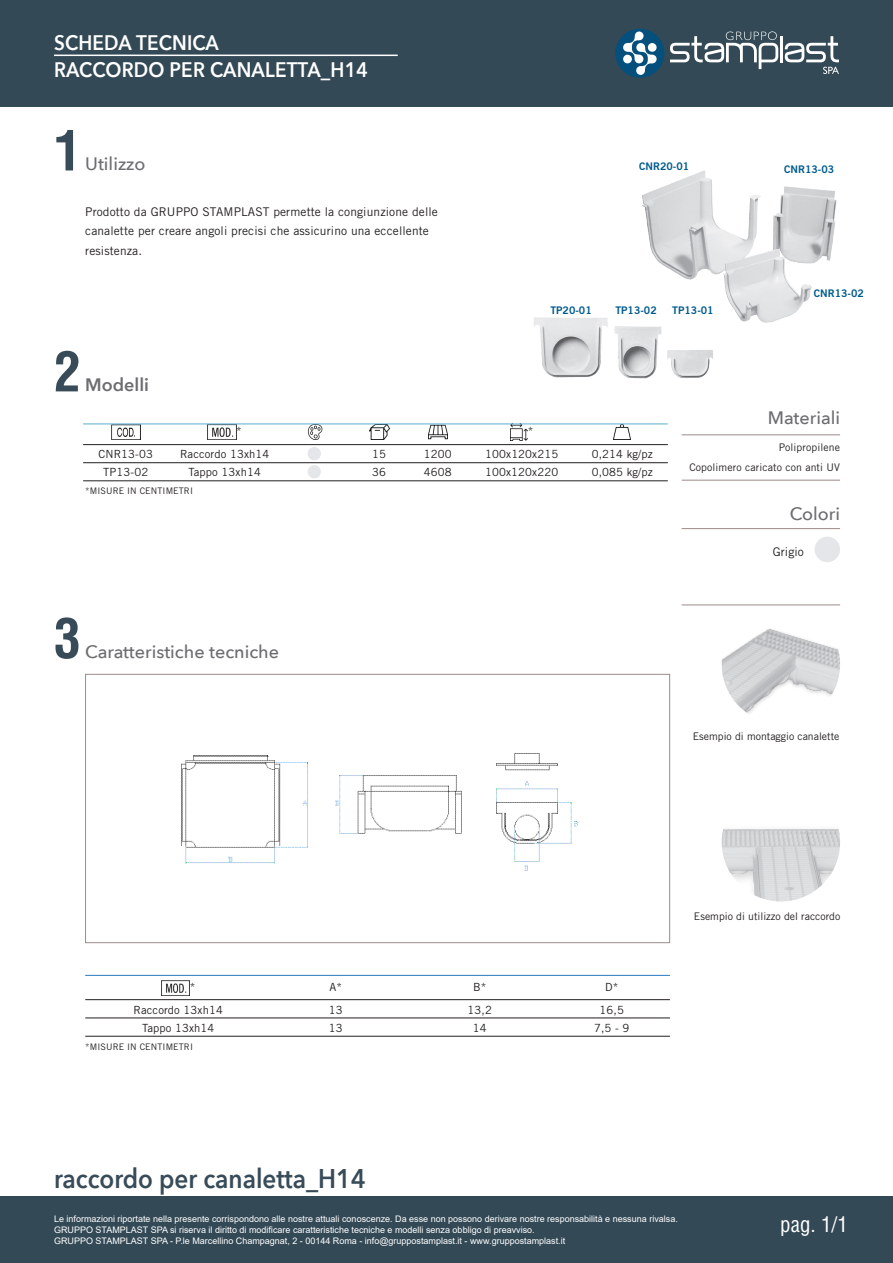
<style>
.page{position:relative;width:893px;height:1263px;background:#fff}
.page>*{position:absolute;margin:0;border:0;box-sizing:border-box;transform-origin:0 0}
.t1{font:700 condensed 54px "Helvetica CE";color:#384b59}
.t2{font:600 27px "Avenir Next";color:#384b59;scale:.9 1}
.t3{font:600 21px "Avenir Next";letter-spacing:.01em;color:#fff;scale:.9 1}
.t4{font:condensed 21px "Helvetica";color:#fff}
.t5{font:500 18px "Avenir Next";color:#6c6d70}
.t6{font:600 18px "Avenir Next";color:#6c6d70}
.Contenuto_Catalogo{font:12px/19.5px "Trade Gothic LT Std";letter-spacing:.01em;color:#231f20}
.Contenuto_Catalogo-2{font:11.25px "Trade Gothic LT Std";letter-spacing:.01em;color:#231f20}
.Contenuto_Catalogo-3{font:10.5px "Trade Gothic LT Std";color:#231f20}
.t7{font:10.5px "Trade Gothic LT Std Bd 2";color:#005b8d}
.t8{font:9px "Arial";color:#fff}
.Contenuto_Catalogo-4{font:9px "Trade Gothic LT Std";letter-spacing:.01em;color:#231f20}
</style>
<div class="page">
<div style="left:0;top:1197px;width:893px;height:66px;background:#334956"></div>
<div style="left:0;top:0;width:893px;height:106px;background:#334956"></div>
<div style="left:85px;top:674px;width:585px;height:269px;border:1px solid #9d8b89"></div>
<div style="left:615px;top:29px;width:49px;height:49px;background:#054f7d;border-radius:50%"></div>
<hr style="left:780px;top:36px;width:3px;height:26px;background:#fff">
<svg style="left:670px;top:31px;width:108px;height:38px"></svg>
<svg style="left:623px;top:31px;width:34px;height:44px"></svg>
<div style="left:648px;top:43px;width:9px;height:9px;background:#fff;border-radius:50%"></div>
<div style="left:623px;top:55px;width:9px;height:8px;background:#fff;border-radius:50%"></div>
<svg style="left:785px;top:36px;width:54px;height:38px"></svg>
<hr style="left:54px;top:55px;width:344px;height:1px;background:#fff">
<img style="left:642px;top:170px;width:195px;height:153px">
<img style="left:534px;top:315px;width:183px;height:64px">
<hr style="left:682px;top:528px;width:158px;height:1px;background:#9d8b89">
<hr style="left:682px;top:605px;width:158px;height:1px;background:#9d8b89">
<hr style="left:682px;top:434px;width:158px;height:1px;background:#9d8b89">
<hr style="left:682px;top:480px;width:158px;height:1px;background:#9d8b89">
<div style="left:815px;top:537px;width:25px;height:25px;background:#e4e6e9;border-radius:50%"></div>
<img style="left:722px;top:605px;width:118px;height:119px;border-radius:59px">
<img style="left:722px;top:783px;width:118px;height:118px;border-radius:59px">
<img style="left:497px;top:753px;width:81px;height:117px">
<img style="left:182px;top:755px;width:280px;height:109px">
<img style="left:111px;top:425px;width:29px;height:15px">
<img style="left:208px;top:425px;width:28px;height:15px">
<img style="left:308px;top:425px;width:14px;height:15px">
<img style="left:369px;top:425px;width:20px;height:15px">
<img style="left:428px;top:423px;width:19px;height:17px">
<img style="left:510px;top:423px;width:18px;height:18px">
<img style="left:614px;top:425px;width:17px;height:15px">
<div style="left:308px;top:447px;width:13px;height:13px;background:#e4e6e9;border-radius:50%"></div>
<div style="left:308px;top:465px;width:13px;height:13px;background:#e4e6e9;border-radius:50%"></div>
<hr style="left:83px;top:444px;width:585px;height:1px;background:#231f20">
<hr style="left:83px;top:462px;width:585px;height:1px;background:#231f20">
<hr style="left:83px;top:480px;width:585px;height:1px;background:#231f20">
<hr style="left:83px;top:424px;width:585px;height:1px;background:#5aadcd">
<img style="left:161px;top:980px;width:29px;height:15px">
<hr style="left:85px;top:999px;width:585px;height:1px;background:#231f20">
<hr style="left:85px;top:1018px;width:585px;height:1px;background:#231f20">
<hr style="left:85px;top:1036px;width:585px;height:1px;background:#231f20">
<hr style="left:85px;top:975px;width:585px;height:1px;background:#2b7bc0">
<p class="t3" style="left:54px;top:24px;width:185px">SCHEDA TECNICA</p>
<p class="t3" style="left:54px;top:51px;width:350px">RACCORDO PER CANALETTA_H14</p>
<p class="t1" style="left:54px;top:117px;width:28px">1</p>
<p class="t5" style="left:85px;top:149px;width:62px">Utilizzo</p>
<p class="Contenuto_Catalogo" style="left:85px;top:201px;width:354px">Prodotto da GRUPPO STAMPLAST permette la congiunzione delle canalette per creare angoli precisi che assicurino una eccellente resistenza.</p>
<p class="t1" style="left:54px;top:338px;width:28px">2</p>
<p class="t6" style="left:85px;top:370px;width:65px">Modelli</p>
<p class="t7" style="left:639px;top:160px;width:52px">CNR20-01</p>
<p class="t7" style="left:784px;top:163px;width:52px">CNR13-03</p>
<p class="t7" style="left:550px;top:304px;width:43px">TP20-01</p>
<p class="t7" style="left:615px;top:304px;width:43px">TP13-02</p>
<p class="t7" style="left:672px;top:304px;width:43px">TP13-01</p>
<p class="t7" style="left:814px;top:287px;width:52px">CNR13-02</p>
<p class="Contenuto_Catalogo-2" style="left:236px;top:425px;width:7px">*</p>
<p class="Contenuto_Catalogo-2" style="left:528px;top:425px;width:7px">*</p>
<p class="Contenuto_Catalogo-2" style="left:98px;top:447px;width:56px">CNR13-03</p>
<p class="Contenuto_Catalogo-2" style="left:180px;top:447px;width:91px">Raccordo 13xh14</p>
<p class="Contenuto_Catalogo-2" style="left:372px;top:447px;width:15px">15</p>
<p class="Contenuto_Catalogo-2" style="left:424px;top:447px;width:29px">1200</p>
<p class="Contenuto_Catalogo-2" style="left:485px;top:447px;width:74px">100x120x215</p>
<p class="Contenuto_Catalogo-2" style="left:592px;top:447px;width:63px">0,214 kg/pz</p>
<p class="Contenuto_Catalogo-2" style="left:103px;top:465px;width:47px">TP13-02</p>
<p class="Contenuto_Catalogo-2" style="left:189px;top:465px;width:74px">Tappo 13xh14</p>
<p class="Contenuto_Catalogo-2" style="left:372px;top:465px;width:15px">36</p>
<p class="Contenuto_Catalogo-2" style="left:424px;top:465px;width:29px">4608</p>
<p class="Contenuto_Catalogo-2" style="left:485px;top:465px;width:74px">100x120x220</p>
<p class="Contenuto_Catalogo-2" style="left:592px;top:465px;width:63px">0,085 kg/pz</p>
<p class="Contenuto_Catalogo-4" style="left:85px;top:485px;width:109px">*MISURE IN CENTIMETRI</p>
<p class="t1" style="left:54px;top:605px;width:28px">3</p>
<p class="t5" style="left:85px;top:636px;width:195px">Caratteristiche tecniche</p>
<p class="t5" style="left:768px;top:402px;width:74px">Materiali</p>
<p class="Contenuto_Catalogo-3" style="left:779px;top:441px;width:63px">Polipropilene</p>
<p class="Contenuto_Catalogo-3" style="left:689px;top:460px;width:152px">Copolimero caricato con anti UV</p>
<p class="t5" style="left:790px;top:498px;width:52px">Colori</p>
<p class="Contenuto_Catalogo" style="left:773px;top:541px;width:33px">Grigio</p>
<p class="Contenuto_Catalogo-3" style="left:693px;top:729px;width:148px">Esempio di montaggio canalette</p>
<p class="Contenuto_Catalogo-2" style="left:190px;top:980px;width:7px">*</p>
<p class="Contenuto_Catalogo-2" style="left:329px;top:980px;width:14px">A*</p>
<p class="Contenuto_Catalogo-2" style="left:473px;top:980px;width:15px">B*</p>
<p class="Contenuto_Catalogo-2" style="left:605px;top:980px;width:15px">D*</p>
<p class="Contenuto_Catalogo-2" style="left:134px;top:1003px;width:91px">Raccordo 13xh14</p>
<p class="Contenuto_Catalogo-2" style="left:329px;top:1003px;width:15px">13</p>
<p class="Contenuto_Catalogo-2" style="left:467px;top:1003px;width:26px">13,2</p>
<p class="Contenuto_Catalogo-2" style="left:600px;top:1003px;width:26px">16,5</p>
<p class="Contenuto_Catalogo-2" style="left:142px;top:1021px;width:74px">Tappo 13xh14</p>
<p class="Contenuto_Catalogo-2" style="left:329px;top:1021px;width:15px">13</p>
<p class="Contenuto_Catalogo-2" style="left:473px;top:1021px;width:15px">14</p>
<p class="Contenuto_Catalogo-2" style="left:594px;top:1021px;width:37px">7,5 - 9</p>
<p class="Contenuto_Catalogo-4" style="left:85px;top:1041px;width:109px">*MISURE IN CENTIMETRI</p>
<p class="Contenuto_Catalogo-3" style="left:694px;top:909px;width:148px">Esempio di utilizzo del raccordo</p>
<p class="t2" style="left:54px;top:1155px;width:348px">raccordo per canaletta_H14</p>
<p class="t8" style="left:54px;top:1213px;width:625px">Le informazioni riportate nella presente corrispondono alle nostre attuali conoscenze. Da esse non possono derivare nostre responsabilità e nessuna rivalsa.</p>
<p class="t8" style="left:54px;top:1224px;width:482px">GRUPPO STAMPLAST SPA si riserva il diritto di modificare caratteristiche tecniche e modelli senza obbligo di preavviso.</p>
<p class="t8" style="left:54px;top:1235px;width:513px">GRUPPO STAMPLAST SPA - P.le Marcellino Champagnat, 2 - 00144 Roma - info@gruppostamplast.it - www.gruppostamplast.it</p>
<p class="t4" style="left:780px;top:1211px;width:69px">pag. 1/1</p>
</div>
